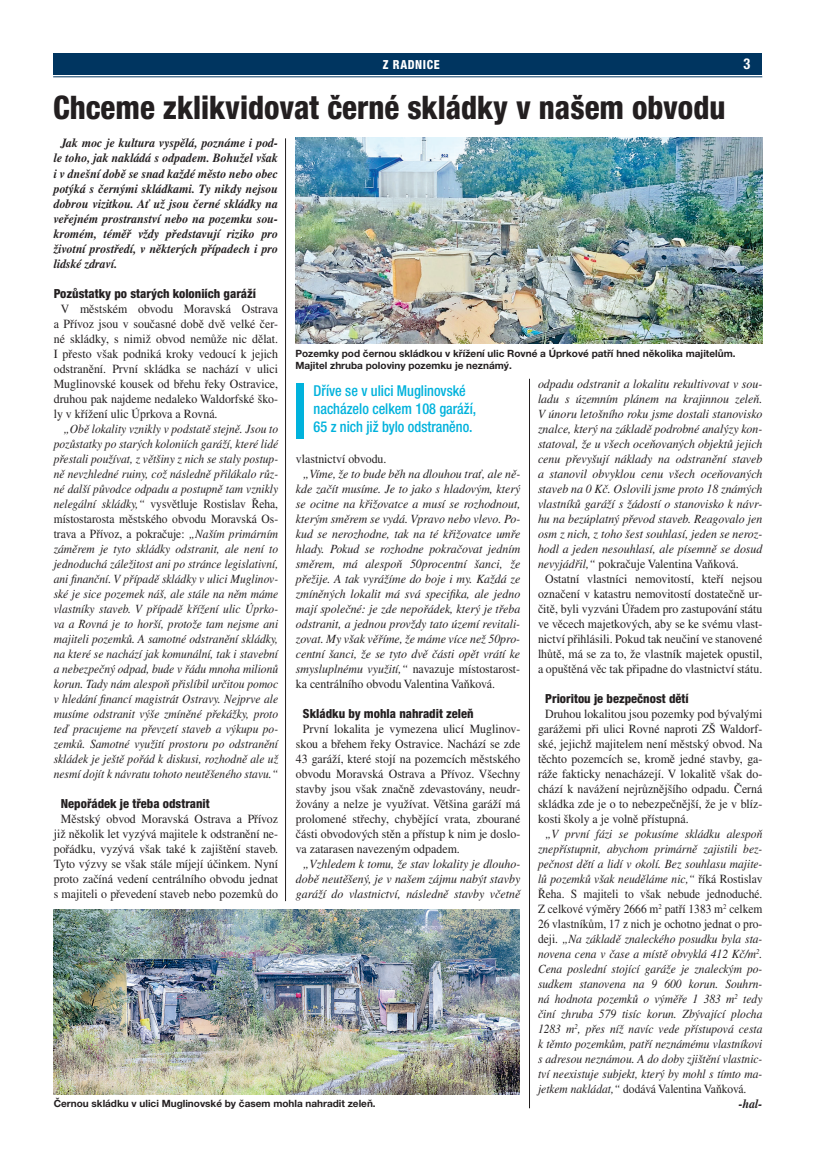
<style>
.page{position:relative;width:815px;height:1170px;background:#fff}
.page>*{position:absolute;margin:0;border:0;box-sizing:border-box;transform-origin:0 0}
.t1{font:800 condensed 32.5px "Helvetica Neue LT Pro";color:#231f20;scale:.95 1}
.t2{font:500 condensed 15px/18px "Helvetica Neue LT Pro";color:#00b2dc;scale:.95 1}
.t3{font:700 condensed 15px "Helvetica Neue LT Pro";color:#fff;scale:.95 1}
.t4{font:italic 12.5px/15px "Times CE";color:#231f20;text-align:justify;scale:.92 1}
.t5{font:12.5px/15px "Times CE";color:#231f20;text-align:justify;scale:.95 1}
.t6{font:italic 12.5px/15px "Times CE";color:#231f20;text-align:justify;scale:.95 1}
.t7{font:italic 700 12.5px/15px "Times CE";color:#231f20;text-align:justify;scale:.95 1}
.t8{font:12.5px "Times CE";color:#231f20;scale:.92 1}
.t9{font:800 condensed 12.5px "Helvetica Neue LT Pro";color:#231f20}
.t10{font:800 condensed 12.5px "Helvetica Neue LT Pro";letter-spacing:.05em;color:#fff;scale:.95 1}
.t11{font:italic 700 12.5px "Times CE";color:#231f20;scale:.94 1}
.t12{font:700 10px/12px "Helvetica Neue LT Pro";color:#231f20}
.s1{font-style:normal}
.s2{font-style:italic}
</style>
<div class="page">
<div style="left:53px;top:53px;width:709px;height:21px;background:#003560"></div>
<hr style="left:53px;top:76px;width:709px;height:1px;background:#003560">
<hr style="left:285px;top:138px;width:1px;height:763px;background:#231f20">
<hr style="left:529px;top:379px;width:1px;height:729px;background:#231f20">
<img style="left:295px;top:137px;width:467px;height:206px">
<img style="left:54px;top:909px;width:466px;height:185px">
<div style="left:296px;top:383px;width:8px;height:55px;background:#00b2dc"></div>
<p class="t10" style="left:383px;top:57px;width:61px">Z RADNICE</p>
<h1 class="t1" style="left:53px;top:87px;width:709px">Chceme zklikvidovat černé skládky v našem obvodu</h1>
<p class="t3" style="left:743px;top:55px;width:9px">3</p>
<p class="t7" style="left:54px;top:136px;width:238px;text-indent:7px">Jak moc je kultura vyspělá, poznáme i pod&shy;le toho, jak nakládá s odpadem. Bohužel však i v dnešní době se snad každé město nebo obec potýká s černými skládkami. Ty nikdy nejsou dobrou vizitkou. Ať už jsou černé skládky na veřejném prostranství nebo na pozemku sou&shy;kromém, téměř vždy představují riziko pro životní prostředí, v některých případech i pro lidské zdraví.</p>
<p class="t9" style="left:54px;top:285px;width:204px">Pozůstatky po starých koloniích garáží</p>
<p class="t5" style="left:54px;top:301px;width:238px;text-indent:7px">V městském obvodu Moravská Ostrava a Přívoz jsou v současné době dvě velké čer&shy;né skládky, s nimiž obvod nemůže nic dělat.<br>I přesto však podniká kroky vedoucí k jejich odstranění. První skládka se nachází v ulici Muglinovské kousek od břehu řeky Ostravice, druhou pak najdeme nedaleko Waldorfské ško&shy;ly v křížení ulic Úprkova a Rovná.</p>
<p class="t4" style="left:54px;top:421px;width:245px;text-indent:10px">„Obě lokality vznikly v podstatě stejně. Jsou to pozůstatky po starých koloniích garáží, které lidé přestali používat, z většiny z nich se staly postup&shy;ně nevzhledné ruiny, což následně přilákalo růz&shy;né další původce odpadu a postupně tam vznikly nelegální skládky,“ <span class="s1">vysvětluje Rostislav Řeha, místostarosta městského obvodu Moravská Os&shy;trava a Přívoz, a pokračuje:</span> „Naším primárním záměrem je tyto skládky odstranit, ale není to jednoduchá záležitost ani po stránce legislativní, ani finanční. V případě skládky v ulici Muglinov&shy;ské je sice pozemek náš, ale stále na něm máme vlastníky staveb. V případě křížení ulic Úprko&shy;va a Rovná je to horší, protože tam nejsme ani majiteli pozemků. A samotné odstranění skládky, na které se nachází jak komunální, tak i stavební a nebezpečný odpad, bude v řádu mnoha milionů korun. Tady nám alespoň přislíbil určitou pomoc v hledání financí magistrát Ostravy. Nejprve ale musíme odstranit výše zmíněné překážky, proto teď pracujeme na převzetí staveb a výkupu po&shy;zemků. Samotné využití prostoru po odstranění skládek je ještě pořád k diskusi, rozhodně ale už nesmí dojít k návratu tohoto neutěšeného stavu.“</p>
<p class="t9" style="left:61px;top:795px;width:150px">Nepořádek je třeba odstranit</p>
<p class="t5" style="left:54px;top:811px;width:238px;text-align:center">Městský obvod Moravská Ostrava a Přívoz již několik let vyzývá majitele k odstranění ne&shy;pořádku, vyzývá však také k zajištění staveb.<br>Tyto výzvy se však stále míjejí účinkem. Nyní proto začíná vedení centrálního obvodu jednat s majiteli o převedení staveb nebo pozemků do</p>
<p class="t12" style="left:295px;top:347px;width:442px">Pozemky pod černou skládkou v křížení ulic Rovné a Úprkové patří hned několika majitelům.<br>Majitel zhruba poloviny pozemku je neznámý.</p>
<p class="t6" style="left:538px;top:376px;width:238px">odpadu odstranit a lokalitu rekultivovat v sou-</p>
<p class="t6" style="left:538px;top:391px;width:238px">ladu s územním plánem na krajinnou zeleň.</p>
<p class="t6" style="left:538px;top:406px;width:238px">V únoru letošního roku jsme dostali stanovisko</p>
<p class="t6" style="left:538px;top:421px;width:238px">znalce, který na základě podrobné analýzy kon-</p>
<p class="t6" style="left:538px;top:436px;width:238px">statoval, že u všech oceňovaných objektů jejich</p>
<p class="t6" style="left:538px;top:451px;width:238px">cenu převyšují náklady na odstranění staveb</p>
<p class="t6" style="left:538px;top:466px;width:238px">a stanovil obvyklou cenu všech oceňovaných</p>
<p class="t6" style="left:538px;top:481px;width:238px">staveb na 0 Kč. Oslovili jsme proto 18 známých</p>
<p class="t6" style="left:538px;top:496px;width:238px">vlastníků garáží s žádostí o stanovisko k návr-</p>
<p class="t6" style="left:538px;top:511px;width:238px">hu na bezúplatný převod staveb. Reagovalo jen</p>
<p class="t6" style="left:538px;top:526px;width:238px">osm z nich, z toho šest souhlasí, jeden se neroz-</p>
<p class="t6" style="left:538px;top:541px;width:238px">hodl a jeden nesouhlasí, ale písemně se dosud</p>
<p class="t5" style="left:538px;top:556px;width:213px"><span class="s2">nevyjádřil,“</span> pokračuje Valentina Vaňková.</p>
<p class="t5" style="left:545px;top:571px;width:230px">Ostatní vlastníci nemovitostí, kteří nejsou</p>
<p class="t5" style="left:538px;top:586px;width:238px">označení v katastru nemovitostí dostatečně ur-</p>
<p class="t5" style="left:538px;top:601px;width:238px">čitě, byli vyzváni Úřadem pro zastupování státu</p>
<p class="t5" style="left:538px;top:616px;width:238px">ve věcech majetkových, aby se ke svému vlast-</p>
<p class="t5" style="left:538px;top:631px;width:238px">nictví přihlásili. Pokud tak neučiní ve stanovené</p>
<p class="t5" style="left:538px;top:646px;width:238px">lhůtě, má se za to, že vlastník majetek opustil,</p>
<p class="t5" style="left:538px;top:661px;width:238px">a opuštěná věc tak připadne do vlastnictví státu.</p>
<p class="t9" style="left:545px;top:690px;width:145px">Prioritou je bezpečnost dětí</p>
<p class="t5" style="left:538px;top:706px;width:238px;text-indent:7px">Druhou lokalitou jsou pozemky pod bývalými garážemi při ulici Rovné naproti ZŠ Waldorf&shy;ské, jejichž majitelem není městský obvod. Na těchto pozemcích se, kromě jedné stavby, ga&shy;ráže fakticky nenacházejí. V lokalitě však do&shy;chází k navážení nejrůznějšího odpadu. Černá skládka zde je o to nebezpečnější, že je v blíz&shy;kosti školy a je volně přístupná.</p>
<p class="t4" style="left:545px;top:826px;width:238px">„V první fázi se pokusíme skládku alespoň</p>
<p class="t4" style="left:538px;top:841px;width:245px">znepřístupnit, abychom primárně zajistili bez-</p>
<p class="t4" style="left:538px;top:856px;width:245px">pečnost dětí a lidí v okolí. Bez souhlasu majite-</p>
<p class="t4" style="left:538px;top:871px;width:245px">lů pozemků však neuděláme nic,“ <span class="s1">říká Rostislav</span></p>
<p class="t8" style="left:538px;top:886px;width:245px">Řeha. S majiteli to však nebude jednoduché.</p>
<p class="t8" style="left:538px;top:901px;width:245px">Z celkové výměry 2666 m<sup>2</sup> patří 1383 m<sup>2</sup> celkem</p>
<p class="t8" style="left:538px;top:916px;width:245px">26 vlastníkům, 17 z nich je ochotno jednat o pro-</p>
<p class="t4" style="left:538px;top:931px;width:245px"><span class="s1">deji.</span> „Na základě znaleckého posudku byla sta-</p>
<p class="t4" style="left:538px;top:946px;width:245px">novena cena v čase a místě obvyklá 412 Kč/m<sup>2</sup>.</p>
<p class="t4" style="left:538px;top:961px;width:245px">Cena poslední stojící garáže je znaleckým po-</p>
<p class="t4" style="left:538px;top:976px;width:245px">sudkem stanovena na 9 600 korun. Souhrn-</p>
<p class="t4" style="left:538px;top:991px;width:245px">ná hodnota pozemků o výměře 1 383 m<sup>2</sup> tedy</p>
<p class="t4" style="left:538px;top:1006px;width:245px">činí zhruba 579 tisíc korun. Zbývající plocha</p>
<p class="t4" style="left:538px;top:1021px;width:245px">1283 m<sup>2</sup>, přes níž navíc vede přístupová cesta</p>
<p class="t4" style="left:538px;top:1036px;width:245px">k těmto pozemkům, patří neznámému vlastníkovi</p>
<p class="t4" style="left:538px;top:1051px;width:245px">s adresou neznámou. A do doby zjištění vlastnic-</p>
<p class="t4" style="left:538px;top:1066px;width:245px">tví neexistuje subjekt, který by mohl s tímto ma-</p>
<p class="t8" style="left:538px;top:1081px;width:228px"><span class="s2">jetkem nakládat,“</span> dodává Valentina Vaňková.</p>
<p class="t11" style="left:739px;top:1096px;width:26px">-hal-</p>
<p class="t2" style="left:314px;top:382px;width:173px">Dříve se v ulici Muglinovské nacházelo celkem 108 garáží,<br>65 z nich již bylo odstraněno.</p>
<p class="t5" style="left:296px;top:451px;width:97px">vlastnictví obvodu.</p>
<p class="t6" style="left:296px;top:466px;width:238px;text-indent:7px">„Víme, že to bude běh na dlouhou trať, ale ně&shy;kde začít musíme. Je to jako s hladovým, který se ocitne na křižovatce a musí se rozhodnout, kterým směrem se vydá. Vpravo nebo vlevo. Po&shy;kud se nerozhodne, tak na té křižovatce umře hlady. Pokud se rozhodne pokračovat jedním směrem, má alespoň 50procentní šanci, že přežije. A tak vyrážíme do boje i my. Každá ze zmíněných lokalit má svá specifika, ale jedno mají společné: je zde nepořádek, který je třeba odstranit, a jednou provždy tato území revitali&shy;zovat. My však věříme, že máme více než 50pro&shy;centní šanci, že se tyto dvě části opět vrátí ke smysluplnému využití,“ <span class="s1">navazuje místostarost&shy;ka centrálního obvodu Valentina Vaňková.</span></p>
<p class="t9" style="left:303px;top:705px;width:172px">Skládku by mohla nahradit zeleň</p>
<p class="t5" style="left:296px;top:721px;width:238px;text-indent:7px">První lokalita je vymezena ulicí Muglinov&shy;skou a břehem řeky Ostravice. Nachází se zde 43 garáží, které stojí na pozemcích městského obvodu Moravská Ostrava a Přívoz. Všechny stavby jsou však značně zdevastovány, neudr&shy;žovány a nelze je využívat. Většina garáží má prolomené střechy, chybějící vrata, zbourané části obvodových stěn a přístup k nim je doslo&shy;va zatarasen navezeným odpadem.</p>
<p class="t6" style="left:296px;top:856px;width:238px;text-align:center">„Vzhledem k tomu, že stav lokality je dlouho&shy;době neutěšený, je v našem zájmu nabýt stavby garáží do vlastnictví, následně stavby včetně</p>
<p class="t12" style="left:54px;top:1097px;width:323px">Černou skládku v ulici Muglinovské by časem mohla nahradit zeleň.</p>
</div>
